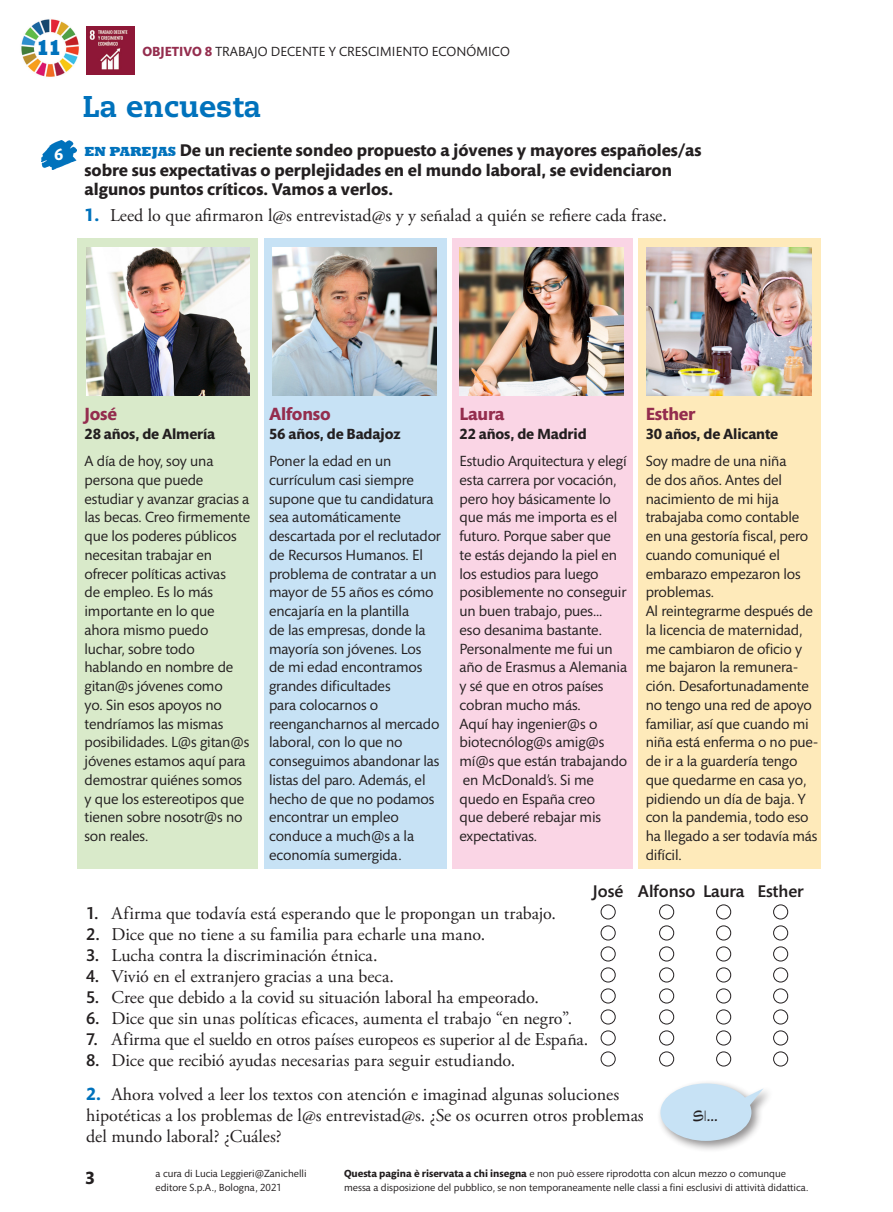
<style>
.page{position:relative;width:893px;height:1212px;background:#fff}
.page>*{position:absolute;margin:0;border:0;box-sizing:border-box;transform-origin:0 0}
.titoli_paragrafo{font:800 30px "Caecilia LT Pro 85";color:#0072bc}
.t1{font:800 21.75px "Rockwell";color:#0072bc;scale:.95 1}
.graziato_bandiera{font:18px/21px "Adobe Garamond Pro";color:#231f20}
.t2{font:700 18px "Mundo Sans Pro";letter-spacing:-.01em;color:#942d4e}
.t3{font:700 18px "Mundo Sans Pro";color:#231f20}
.consegna{font:700 17.25px/19.5px "Mundo Sans Pro";color:#231f20}
.consegna-2{font:500 17.25px "Mundo Sans Pro";color:#231f20}
.fumetti{font:16.5px "Graphite Std";color:#231f20}
.numeri_esercizi{font:700 16.5px "Mundo Sans Pro";color:#fff}
.t4{font:15px/18.8px "Mundo Sans Pro";letter-spacing:-.01em;color:#231f20}
.t5{font:700 15px "Mundo Sans Pro";letter-spacing:-.01em;color:#231f20}
.t6{font:13.5px "Mundo Sans Pro";color:#231f20}
.t7{font:10.5px/13.5px "Mundo Sans Pro";color:#231f20}
.s1{font-weight:700;color:#942d4e}
.s2{font-family:"Rockwell";font-weight:800;font-size:13.5px;color:#0072bc}
.s3{font-family:"Mundo Sans Pro";font-weight:700;color:#0072bc}
.s4{font-family:"Mundo Sans Pro";font-weight:500;font-size:17.25px}
.s5{font-weight:700}
</style>
<div class="page">
<img style="left:21px;top:19px;width:58px;height:58px">
<img style="left:86px;top:26px;width:48px;height:48px">
<img style="left:42px;top:141px;width:35px;height:28px">
<div style="left:601px;top:904px;width:15px;height:15px;border:1px solid #231f20;border-radius:50%"></div>
<div style="left:659px;top:904px;width:15px;height:15px;border:1px solid #231f20;border-radius:50%"></div>
<div style="left:716px;top:904px;width:15px;height:15px;border:1px solid #231f20;border-radius:50%"></div>
<div style="left:773px;top:904px;width:15px;height:15px;border:1px solid #231f20;border-radius:50%"></div>
<div style="left:601px;top:925px;width:15px;height:15px;border:1px solid #231f20;border-radius:50%"></div>
<div style="left:659px;top:925px;width:15px;height:15px;border:1px solid #231f20;border-radius:50%"></div>
<div style="left:716px;top:925px;width:15px;height:15px;border:1px solid #231f20;border-radius:50%"></div>
<div style="left:773px;top:925px;width:15px;height:15px;border:1px solid #231f20;border-radius:50%"></div>
<div style="left:601px;top:946px;width:15px;height:15px;border:1px solid #231f20;border-radius:50%"></div>
<div style="left:659px;top:946px;width:15px;height:15px;border:1px solid #231f20;border-radius:50%"></div>
<div style="left:716px;top:946px;width:15px;height:15px;border:1px solid #231f20;border-radius:50%"></div>
<div style="left:773px;top:946px;width:15px;height:15px;border:1px solid #231f20;border-radius:50%"></div>
<div style="left:601px;top:967px;width:15px;height:15px;border:1px solid #231f20;border-radius:50%"></div>
<div style="left:659px;top:967px;width:15px;height:15px;border:1px solid #231f20;border-radius:50%"></div>
<div style="left:716px;top:967px;width:15px;height:15px;border:1px solid #231f20;border-radius:50%"></div>
<div style="left:773px;top:967px;width:15px;height:15px;border:1px solid #231f20;border-radius:50%"></div>
<div style="left:601px;top:988px;width:15px;height:15px;border:1px solid #231f20;border-radius:50%"></div>
<div style="left:659px;top:988px;width:15px;height:15px;border:1px solid #231f20;border-radius:50%"></div>
<div style="left:716px;top:988px;width:15px;height:15px;border:1px solid #231f20;border-radius:50%"></div>
<div style="left:773px;top:988px;width:15px;height:15px;border:1px solid #231f20;border-radius:50%"></div>
<div style="left:601px;top:1009px;width:15px;height:15px;border:1px solid #231f20;border-radius:50%"></div>
<div style="left:659px;top:1009px;width:15px;height:15px;border:1px solid #231f20;border-radius:50%"></div>
<div style="left:716px;top:1009px;width:15px;height:15px;border:1px solid #231f20;border-radius:50%"></div>
<div style="left:773px;top:1009px;width:15px;height:15px;border:1px solid #231f20;border-radius:50%"></div>
<div style="left:601px;top:1030px;width:15px;height:15px;border:1px solid #231f20;border-radius:50%"></div>
<div style="left:659px;top:1030px;width:15px;height:15px;border:1px solid #231f20;border-radius:50%"></div>
<div style="left:716px;top:1030px;width:15px;height:15px;border:1px solid #231f20;border-radius:50%"></div>
<div style="left:773px;top:1030px;width:15px;height:15px;border:1px solid #231f20;border-radius:50%"></div>
<div style="left:601px;top:1051px;width:15px;height:15px;border:1px solid #231f20;border-radius:50%"></div>
<div style="left:659px;top:1051px;width:15px;height:15px;border:1px solid #231f20;border-radius:50%"></div>
<div style="left:716px;top:1051px;width:15px;height:15px;border:1px solid #231f20;border-radius:50%"></div>
<div style="left:773px;top:1051px;width:15px;height:15px;border:1px solid #231f20;border-radius:50%"></div>
<div style="left:638px;top:238px;width:183px;height:631px;background:#feeaba"></div>
<div style="left:264px;top:238px;width:182px;height:631px;background:#c7e2f5"></div>
<div style="left:452px;top:238px;width:180px;height:631px;background:#fad5e5"></div>
<div style="left:78px;top:238px;width:180px;height:631px;background:#d9eaca"></div>
<img style="left:86px;top:247px;width:163px;height:148px">
<img style="left:272px;top:247px;width:165px;height:148px">
<img style="left:459px;top:247px;width:165px;height:148px">
<img style="left:647px;top:247px;width:164px;height:148px">
<div style="left:657px;top:1079px;width:118px;height:74px;background:#231f20;opacity:.5"></div>
<svg style="left:660px;top:1083px;width:104px;height:58px"></svg>
<p class="t1" style="left:36px;top:36px;width:29px">11</p>
<p class="t6" style="left:142px;top:44px;width:369px"><span class="s1">OBJETIVO 8</span> TRABAJO DECENTE Y CRESCIMIENTO ECONÓMICO</p>
<p class="titoli_paragrafo" style="left:82px;top:85px;width:180px">La encuesta</p>
<p class="consegna" style="left:84px;top:141px;width:619px"><span class="s2">EN PAREJAS</span> De un reciente sondeo propuesto a jóvenes y mayores españoles/as sobre sus expectativas o perplejidades en el mundo laboral, se evidenciaron algunos puntos críticos. Vamos a verlos.</p>
<p class="graziato_bandiera" style="left:84px;top:205px;width:584px"><span class="s3">1.</span> Leed lo que afirmaron l@s entrevistad@s y y señalad a quién se refiere cada frase.</p>
<p class="numeri_esercizi" style="left:54px;top:145px;width:11px">6</p>
<p class="t2" style="left:85px;top:403px;width:34px">José</p>
<p class="t5" style="left:85px;top:425px;width:132px">28 años, de Almería</p>
<p class="t4" style="left:85px;top:452px;width:167px">A día de hoy, soy una persona que puede estudiar y avanzar gracias a las becas. Creo firmemente que los poderes públicos necesitan trabajar en ofrecer políticas activas<br>de empleo. Es lo más importante en lo que ahora mismo puedo luchar, sobre todo hablando en nombre de gitan@s jóvenes como<br>yo. Sin esos apoyos no tendríamos las mismas posibilidades. L@s gitan@s jóvenes estamos aquí para demostrar quiénes somos y que los estereotipos que tienen sobre nosotr@s no son reales.</p>
<p class="t2" style="left:269px;top:403px;width:63px">Alfonso</p>
<p class="t5" style="left:269px;top:425px;width:133px">56 años, de Badajoz</p>
<p class="t4" style="left:269px;top:452px;width:174px">Poner la edad en un currículum casi siempre supone que tu candidatura sea automáticamente descartada por el reclutador de Recursos Humanos. El problema de contratar a un mayor de 55 años es cómo encajaría en la plantilla<br>de las empresas, donde la mayoría son jóvenes. Los<br>de mi edad encontramos grandes dificultades<br>para colocarnos o reengancharnos al mercado laboral, con lo que no conseguimos abandonar las listas del paro. Además, el hecho de que no podamos encontrar un empleo conduce a much@s a la economía sumergida.</p>
<p class="t2" style="left:459px;top:403px;width:46px">Laura</p>
<p class="t5" style="left:459px;top:425px;width:129px">22 años, de Madrid</p>
<p class="t4" style="left:459px;top:452px;width:169px">Estudio Arquitectura y elegí esta carrera por vocación, pero hoy básicamente lo que más me importa es el futuro. Porque saber que<br>te estás dejando la piel en los estudios para luego posiblemente no conseguir un buen trabajo, pues... eso desanima bastante.<br>Personalmente me fui un año de Erasmus a Alemania y sé que en otros países cobran mucho más.<br>Aquí hay ingenier@s o biotecnólog@s amig@s</p>
<p class="t4" style="left:459px;top:752px;width:169px">mí@s que están trabajando</p>
<p class="t4" style="left:459px;top:770px;width:143px">en McDonald’s. Si me quedo en España creo que deberé rebajar mis expectativas.</p>
<p class="t2" style="left:646px;top:403px;width:51px">Esther</p>
<p class="t5" style="left:646px;top:425px;width:134px">30 años, de Alicante</p>
<p class="t4" style="left:646px;top:452px;width:164px">Soy madre de una niña<br>de dos años. Antes del nacimiento de mi hija trabajaba como contable en una gestoría fiscal, pero cuando comuniqué el embarazo empezaron los problemas.</p>
<p class="t4" style="left:646px;top:602px;width:174px">Al reintegrarme después de la licencia de maternidad, me cambiaron de oficio y me bajaron la remunera&shy;ción. Desafortunadamente no tengo una red de apoyo familiar, así que cuando mi niña está enferma o no pue&shy;de ir a la guardería tengo que quedarme en casa yo, pidiendo un día de baja. Y con la pandemia, todo eso ha llegado a ser todavía más difícil.</p>
<p class="consegna-2" style="left:593px;top:881px;width:212px">José Alfonso Laura Esther</p>
<p class="graziato_bandiera" style="left:86px;top:904px;width:472px"><span class="s4">1.</span> Afirma que todavía está esperando que le propongan un trabajo.</p>
<p class="graziato_bandiera" style="left:86px;top:925px;width:401px"><span class="s4">2.</span> Dice que no tiene a su familia para echarle una mano.</p>
<p class="graziato_bandiera" style="left:86px;top:946px;width:293px"><span class="s4">3.</span> Lucha contra la discriminación étnica.</p>
<p class="graziato_bandiera" style="left:86px;top:967px;width:309px"><span class="s4">4.</span> Vivió en el extranjero gracias a una beca.</p>
<p class="graziato_bandiera" style="left:86px;top:988px;width:454px"><span class="s4">5.</span> Cree que debido a la covid su situación laboral ha empeorado.</p>
<p class="graziato_bandiera" style="left:86px;top:1009px;width:488px"><span class="s4">6.</span> Dice que sin unas políticas eficaces, aumenta el trabajo “en negro”.</p>
<p class="graziato_bandiera" style="left:86px;top:1030px;width:504px"><span class="s4">7.</span> Afirma que el sueldo en otros países europeos es superior al de España.</p>
<p class="graziato_bandiera" style="left:86px;top:1051px;width:431px"><span class="s4">8.</span> Dice que recibió ayudas necesarias para seguir estudiando.</p>
<p class="graziato_bandiera" style="left:86px;top:1084px;width:559px"><span class="s3">2.</span> Ahora volved a leer los textos con atención e imaginad algunas soluciones hipotéticas a los problemas de l@s entrevistad@s. ¿Se os ocurren otros problemas del mundo laboral? ¿Cuáles?</p>
<p class="fumetti" style="left:693px;top:1107px;width:27px">SI...</p>
<p class="t3" style="left:85px;top:1167px;width:11px">3</p>
<p class="t7" style="left:156px;top:1167px;width:152px">a cura di Lucia Leggieri@Zanichelli editore S.p.A., Bologna, 2021</p>
<p class="t7" style="left:344px;top:1167px;width:466px"><span class="s5">Questa pagina è riservata a chi insegna</span> e non può essere riprodotta con alcun mezzo o comunque messa a disposizione del pubblico, se non temporaneamente nelle classi a fini esclusivi di attività didattica.</p>
</div>
